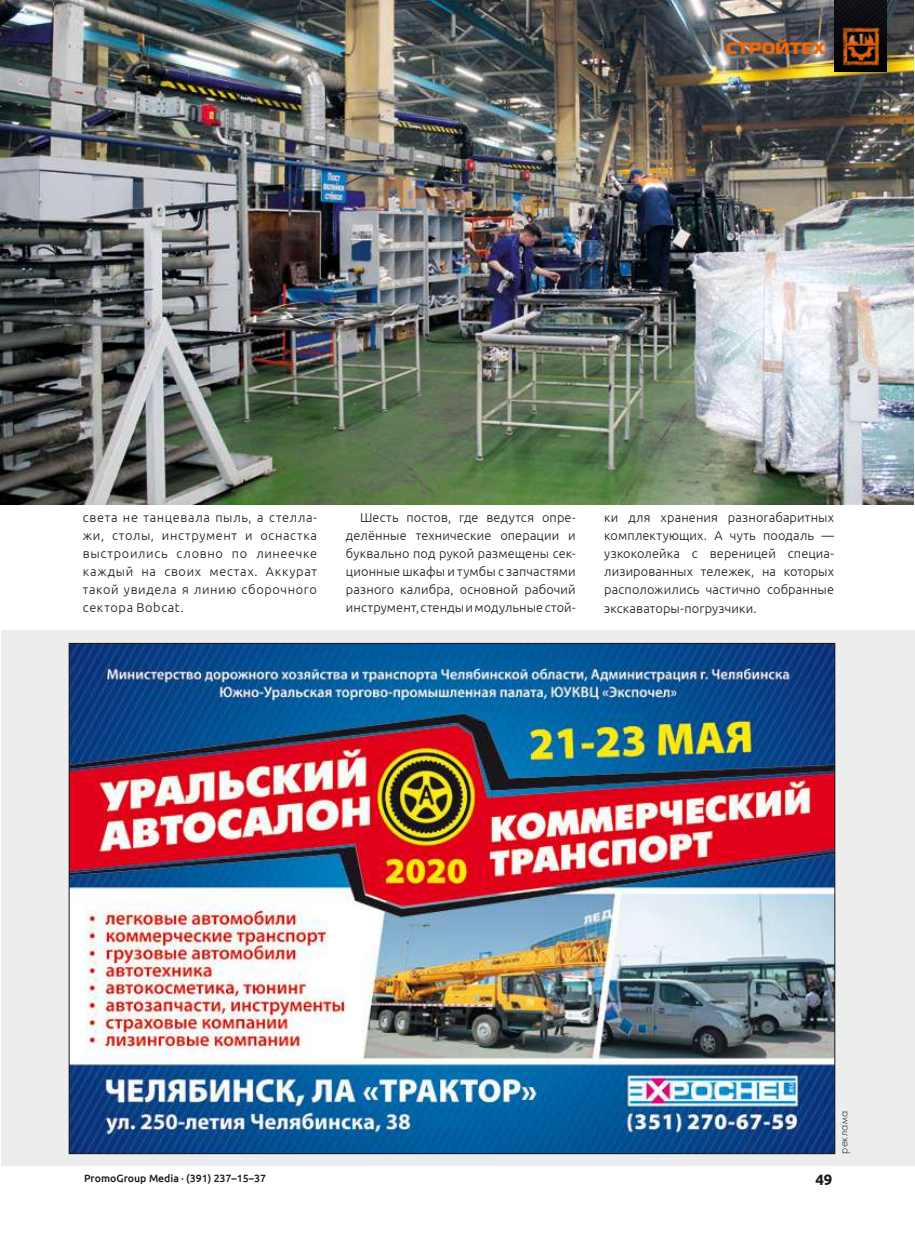
<style>
.page{position:relative;width:915px;height:1234px;background:#fff}
.page>*{position:absolute;margin:0;border:0;box-sizing:border-box;transform-origin:0 0}
.t1{font:16.5px "ft 40";color:#eb690b}
.t2{font:700 15px "Ubuntu";color:#1a171c}
.t3{font:300 12.75px/18px "Ubuntu";letter-spacing:.015em;color:#1a171c;text-align:justify}
.t4{font:12px "Futura Light C";letter-spacing:.015em;color:#1a171c}
.t5{font:500 10.5px "Ubuntu";color:#1a171c}
</style>
<div class="page">
<img style="left:0;top:0;width:913px;height:504px">
<img style="left:834px;top:0;width:52px;height:72px">
<img style="left:835px;top:24px;width:46px;height:44px">
<svg style="left:1px;top:630px;width:913px;height:535px;background:#dfe1e3"></svg>
<img style="left:71px;top:645px;width:761px;height:506px">
<p class="t1" style="left:725px;top:37px;width:101px">СТРОЙТЕХ</p>
<p class="t3" style="left:83px;top:508px;width:235px">света не танцевала пыль, а стелла&shy;жи, столы, инструмент и оснастка выстроились словно по линеечке каждый на своих местах. Аккурат такой увидела я линию сборочного сектора Bobcat.</p>
<p class="t3" style="left:346px;top:508px;width:231px;text-indent:14px">Шесть постов, где ведутся опре&shy;делённые технические операции и буквально под рукой размещены сек&shy;ционные шкафы и тумбы с запчастями разного калибра, основной рабочий инструмент, стенды и модульные стой-</p>
<p class="t3" style="left:604px;top:508px;width:231px">ки для хранения разногабаритных комплектующих. А чуть поодаль — узкоколейка с вереницей специа&shy;лизированных тележек, на которых расположились частично собранные экскаваторы-погрузчики.</p>
<p class="t5" style="left:84px;top:1171px;width:183px">PromoGroup Media · (391) 237–15–37</p>
<p class="t2" style="left:815px;top:1169px;width:19px">49</p>
<p class="t4" style="left:836px;top:1153px;width:44px;rotate:-90deg">реклама</p>
</div>
